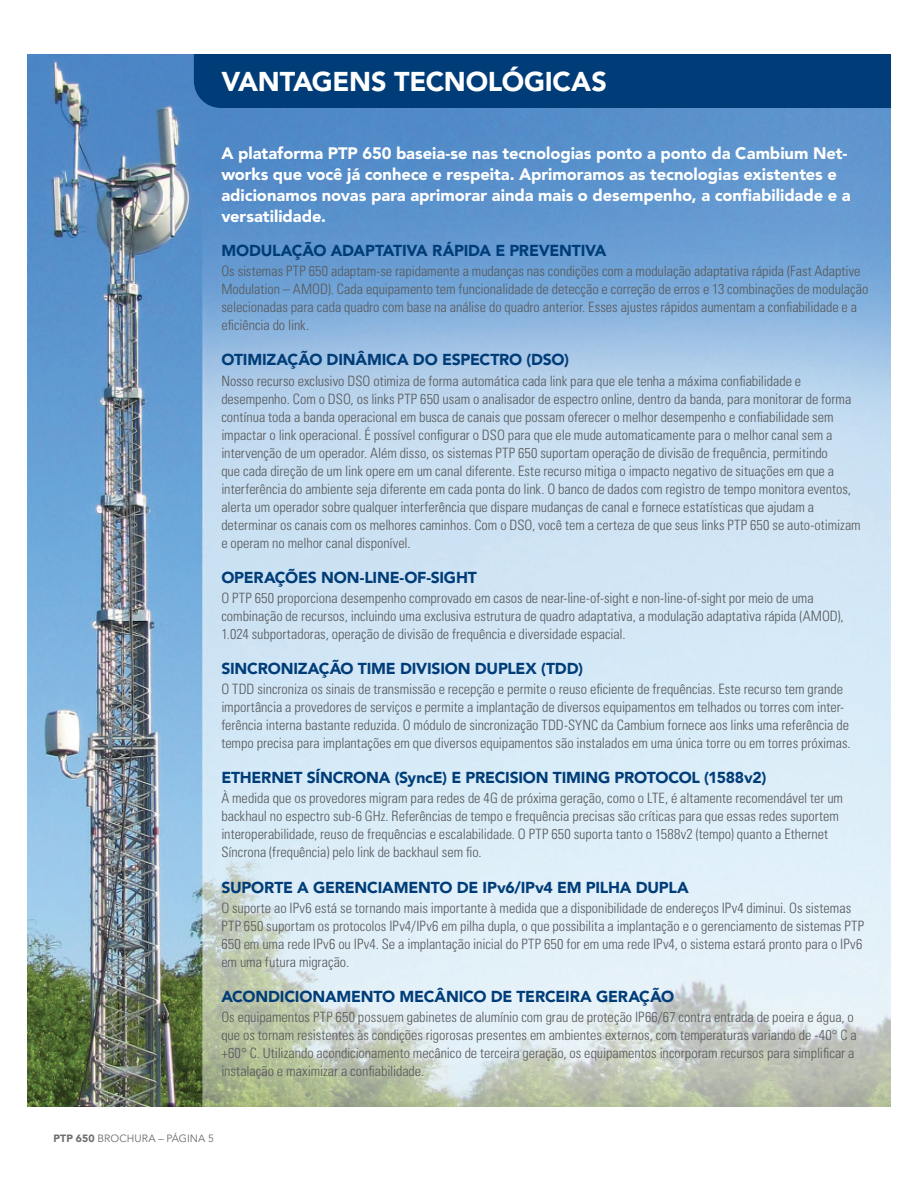
<style>
.page{position:relative;width:918px;height:1188px;background:#fff}
.page>*{position:absolute;margin:0;border:0;box-sizing:border-box;transform-origin:0 0}
.t1{font:900 27px "Avenir LT Std";letter-spacing:-.01em;color:#fff}
.t2{font:900 16.5px/21px "Avenir LT Std";letter-spacing:-.005em;color:#fff}
.t3{font:900 15.75px "Avenir LT Std";letter-spacing:-.015em;color:#003d78}
.t4{font:300 condensed 14.25px/18px "Univers LT Std";color:#57585a}
.t5{font:10.5px "Avenir LT Std";letter-spacing:.005em;color:#6c6d70}
.s1{font-weight:900}
</style>
<div class="page">
<img style="left:27px;top:54px;width:864px;height:1053px">
<div style="left:194px;top:54px;width:697px;height:54px;background:#003d78"></div>
<h1 class="t1" style="left:221px;top:65px;width:387px">VANTAGENS TECNOLÓGICAS</h1>
<p class="t2" style="left:221px;top:143px;width:631px">A plataforma PTP 650 baseia-se nas tecnologias ponto a ponto da Cambium Net&shy;works que você já conhece e respeita. Aprimoramos as tecnologias existentes e adicionamos novas para aprimorar ainda mais o desempenho, a confiabilidade e a versatilidade.</p>
<p class="t3" style="left:221px;top:241px;width:387px">MODULAÇÃO ADAPTATIVA RÁPIDA E PREVENTIVA</p>
<p class="t4" style="left:221px;top:262px;width:649px">Os sistemas PTP 650 adaptam-se rapidamente a mudanças nas condições com a modulação adaptativa rápida (Fast Adaptive Modulation – AMOD). Cada equipamento tem funcionalidade de detecção e correção de erros e 13 combinações de modulação selecionadas para cada quadro com base na análise do quadro anterior. Esses ajustes rápidos aumentam a confiabilidade e a eficiência do link.</p>
<p class="t3" style="left:221px;top:350px;width:349px">OTIMIZAÇÃO DINÂMICA DO ESPECTRO (DSO)</p>
<p class="t4" style="left:221px;top:372px;width:641px">Nosso recurso exclusivo DSO otimiza de forma automática cada link para que ele tenha a máxima confiabilidade e desempenho. Com o DSO, os links PTP 650 usam o analisador de espectro online, dentro da banda, para monitorar de forma contínua toda a banda operacional em busca de canais que possam oferecer o melhor desempenho e confiabilidade sem impactar o link operacional. É possível configurar o DSO para que ele mude automaticamente para o melhor canal sem a intervenção de um operador. Além disso, os sistemas PTP 650 suportam operação de divisão de frequência, permitindo<br>que cada direção de um link opere em um canal diferente. Este recurso mitiga o impacto negativo de situações em que a interferência do ambiente seja diferente em cada ponta do link. O banco de dados com registro de tempo monitora eventos, alerta um operador sobre qualquer interferência que dispare mudanças de canal e fornece estatísticas que ajudam a determinar os canais com os melhores caminhos. Com o DSO, você tem a certeza de que seus links PTP 650 se auto-otimizam e operam no melhor canal disponível.</p>
<p class="t3" style="left:221px;top:568px;width:257px">OPERAÇÕES NON-LINE-OF-SIGHT</p>
<p class="t4" style="left:221px;top:589px;width:624px">O PTP 650 proporciona desempenho comprovado em casos de near-line-of-sight e non-line-of-sight por meio de uma combinação de recursos, incluindo uma exclusiva estrutura de quadro adaptativa, a modulação adaptativa rápida (AMOD),<br>1.024 subportadoras, operação de divisão de frequência e diversidade espacial.</p>
<p class="t3" style="left:221px;top:659px;width:363px">SINCRONIZAÇÃO TIME DIVISION DUPLEX (TDD)</p>
<p class="t4" style="left:221px;top:680px;width:631px">O TDD sincroniza os sinais de transmissão e recepção e permite o reuso eficiente de frequências. Este recurso tem grande importância a provedores de serviços e permite a implantação de diversos equipamentos em telhados ou torres com inter&shy;ferência interna bastante reduzida. O módulo de sincronização TDD-SYNC da Cambium fornece aos links uma referência de tempo precisa para implantações em que diversos equipamentos são instalados em uma única torre ou em torres próximas.</p>
<p class="t3" style="left:221px;top:768px;width:547px">ETHERNET SÍNCRONA (SyncE) E PRECISION TIMING PROTOCOL (1588v2)</p>
<p class="t4" style="left:221px;top:789px;width:623px">À medida que os provedores migram para redes de 4G de próxima geração, como o LTE, é altamente recomendável ter um backhaul no espectro sub-6 GHz. Referências de tempo e frequência precisas são críticas para que essas redes suportem interoperabilidade, reuso de frequências e escalabilidade. O PTP 650 suporta tanto o 1588v2 (tempo) quanto a Ethernet Síncrona (frequência) pelo link de backhaul sem fio.</p>
<p class="t3" style="left:221px;top:878px;width:469px">SUPORTE A GERENCIAMENTO DE IPv6/IPv4 EM PILHA DUPLA</p>
<p class="t4" style="left:221px;top:899px;width:644px">O suporte ao IPv6 está se tornando mais importante à medida que a disponibilidade de endereços IPv4 diminui. Os sistemas PTP 650 suportam os protocolos IPv4/IPv6 em pilha dupla, o que possibilita a implantação e o gerenciamento de sistemas PTP 650 em uma rede IPv6 ou IPv4. Se a implantação inicial do PTP 650 for em uma rede IPv4, o sistema estará pronto para o IPv6 em uma futura migração.</p>
<p class="t3" style="left:221px;top:987px;width:454px">ACONDICIONAMENTO MECÂNICO DE TERCEIRA GERAÇÃO</p>
<p class="t4" style="left:221px;top:1008px;width:637px">Os equipamentos PTP 650 possuem gabinetes de alumínio com grau de proteção IP66/67 contra entrada de poeira e água, o que os tornam resistentes às condições rigorosas presentes em ambientes externos, com temperaturas variando de -40° C a +60° C. Utilizando acondicionamento mecânico de terceira geração, os equipamentos incorporam recursos para simplificar a instalação e maximizar a confiabilidade.</p>
<p class="t5" style="left:53px;top:1132px;width:162px"><span class="s1">PTP 650</span> BROCHURA – PÁGINA 5</p>
</div>
